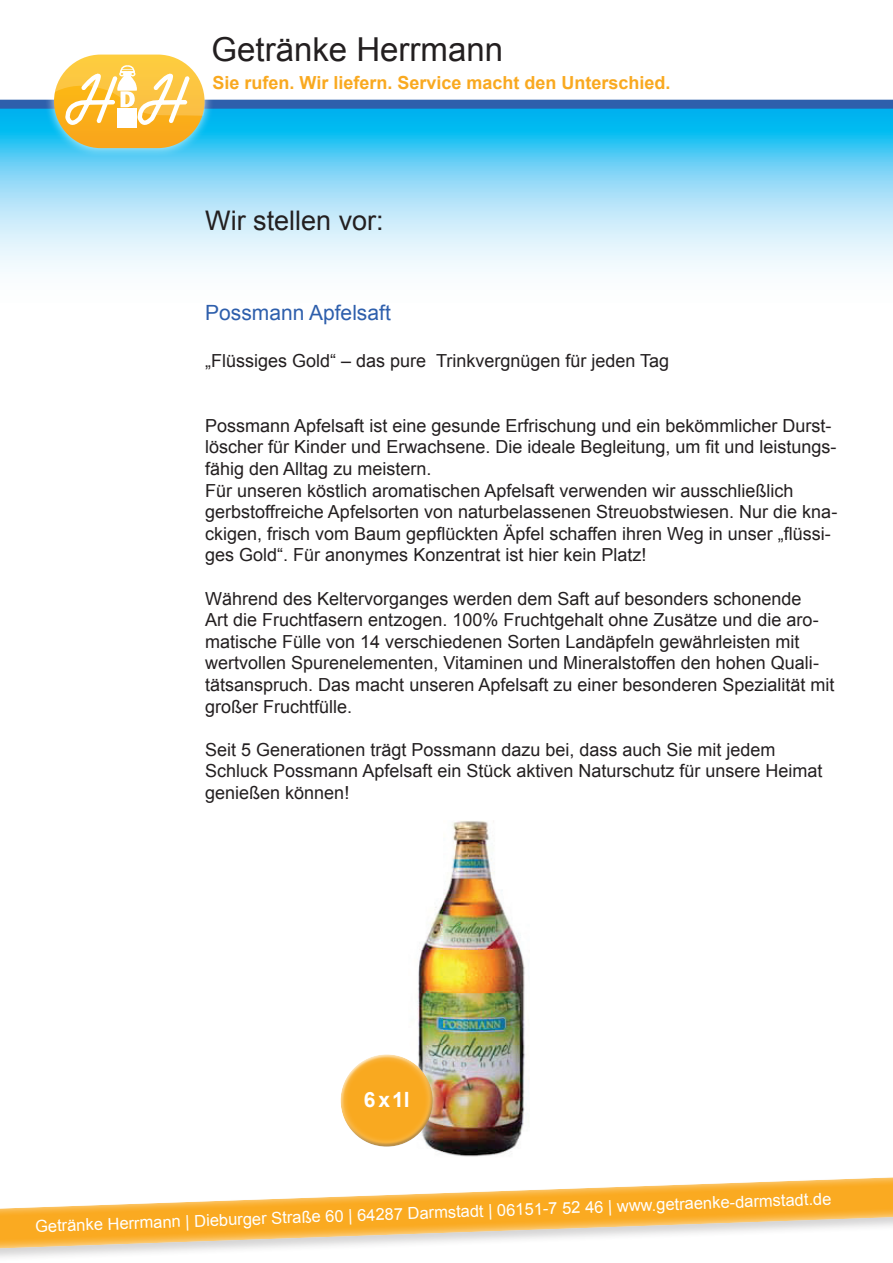
<style>
.page{position:relative;width:893px;height:1263px;background:#fff}
.page>*{position:absolute;margin:0;border:0;box-sizing:border-box;transform-origin:0 0}
.t1{font:33px "Arial";color:#231f20}
.t2{font:27px "Arial";color:#231f20}
.t3{font:21px "Arial";color:#2e5fac}
.t4{font:700 21px "Arial";color:#fff}
.t5{font:18px/21.6px "Arial";color:#231f20}
.t6{font:700 18px "Arial";color:#f9a920}
.t7{font:16.5px "Arial";color:#fff}
</style>
<div class="page">
<img style="left:417px;top:821px;width:112px;height:336px">
<svg style="left:0;top:109px;width:893px;height:163px;background:#92dcf7"></svg>
<div style="left:0;top:100px;width:893px;height:9px;background:#2e5fac"></div>
<div style="left:45px;top:45px;width:169px;height:113px;background:#fff;opacity:.75"></div>
<div style="left:54px;top:55px;width:151px;height:93px;background:#f9a81b;border-radius:47px"></div>
<div style="left:117px;top:108px;width:20px;height:19px;background:#fff"></div>
<svg style="left:55px;top:54px;width:150px;height:72px"></svg>
<div style="left:0;top:1175px;width:893px;height:88px;background:#231f20;opacity:.2"></div>
<svg style="left:0;top:1175px;width:893px;height:74px"></svg>
<div style="left:325px;top:1039px;width:123px;height:123px;background:#fff;opacity:.75"></div>
<div style="left:340px;top:1054px;width:90px;height:69px;background:#fff;opacity:.75"></div>
<div style="left:342px;top:1069px;width:93px;height:79px;background:#231f20;opacity:.3"></div>
<h1 class="t1" style="left:212px;top:28px;width:293px">Getränke Herrmann</h1>
<p class="t6" style="left:213px;top:70px;width:459px">Sie rufen. Wir liefern. Service macht den Unterschied.</p>
<h2 class="t2" style="left:205px;top:203px;width:180px">Wir stellen vor:</h2>
<p class="t3" style="left:205px;top:299px;width:187px">Possmann Apfelsaft</p>
<p class="t5" style="left:205px;top:350px;width:465px">„Flüssiges Gold“ – das pure Trinkvergnügen für jeden Tag</p>
<p class="t5" style="left:205px;top:415px;width:634px">Possmann Apfelsaft ist eine gesunde Erfrischung und ein bekömmlicher Durst&shy;löscher für Kinder und Erwachsene. Die ideale Begleitung, um fit und leistungs&shy;fähig den Alltag zu meistern.<br>Für unseren köstlich aromatischen Apfelsaft verwenden wir ausschließlich gerbstoffreiche Apfelsorten von naturbelassenen Streuobstwiesen. Nur die kna&shy;ckigen, frisch vom Baum gepflückten Äpfel schaffen ihren Weg in unser „flüssi&shy;ges Gold“. Für anonymes Konzentrat ist hier kein Platz!</p>
<p class="t5" style="left:205px;top:588px;width:631px">Während des Keltervorganges werden dem Saft auf besonders schonende<br>Art die Fruchtfasern entzogen. 100% Fruchtgehalt ohne Zusätze und die aro&shy;matische Fülle von 14 verschiedenen Sorten Landäpfeln gewährleisten mit wertvollen Spurenelementen, Vitaminen und Mineralstoffen den hohen Quali&shy;tätsanspruch. Das macht unseren Apfelsaft zu einer besonderen Spezialität mit großer Fruchtfülle.</p>
<p class="t5" style="left:205px;top:739px;width:619px">Seit 5 Generationen trägt Possmann dazu bei, dass auch Sie mit jedem<br>Schluck Possmann Apfelsaft ein Stück aktiven Naturschutz für unsere Heimat genießen können!</p>
<p class="t4" style="left:364px;top:1086px;width:47px">6 x 1l</p>
<p class="t7" style="left:35px;top:1215px;width:798px;rotate:-2deg">Getränke Herrmann | Dieburger Straße 60 | 64287 Darmstadt | 06151-7 52 46 | www.getraenke-darmstadt.de</p>
</div>
